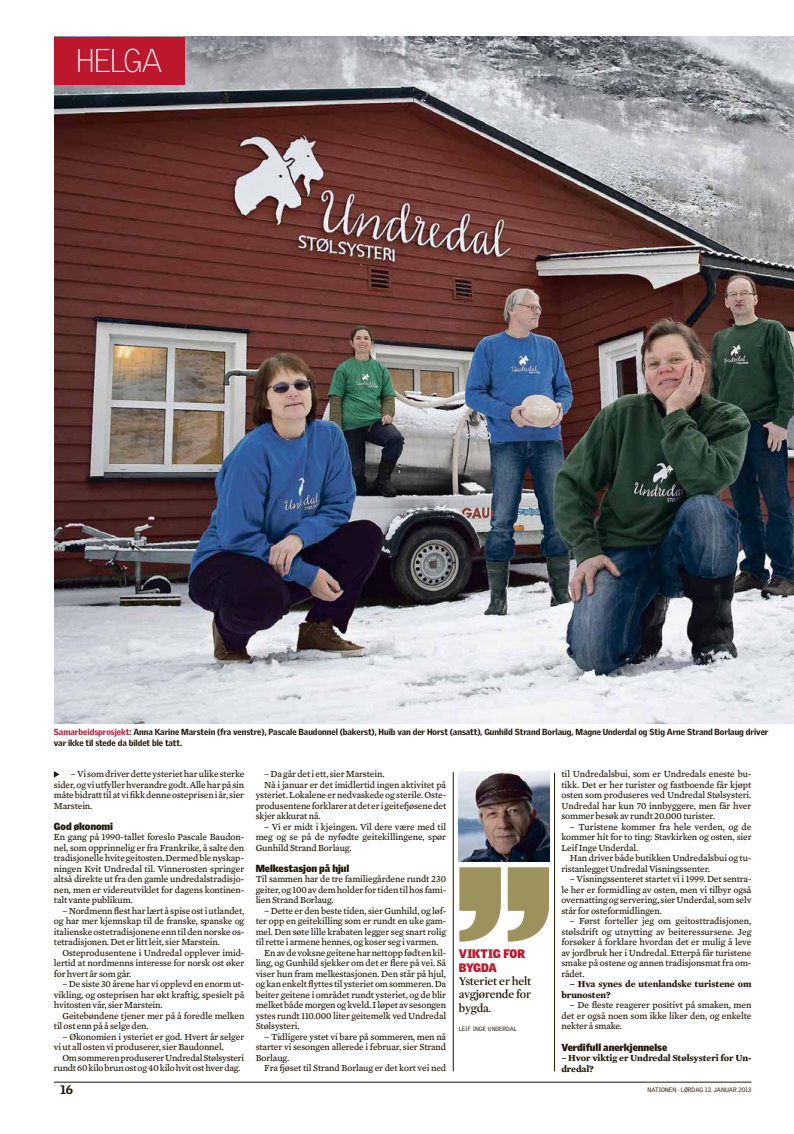
<style>
.page{position:relative;width:794px;height:1134px;background:#fff}
.page>*{position:absolute;margin:0;border:0;box-sizing:border-box;transform-origin:0 0}
.t1{font:100 32px "Griffith Gothic";letter-spacing:-.06em;color:#fff}
.t2{font:600 12px/13.2px "Mercury Display";letter-spacing:-.015em;color:#211709;text-align:justify}
.t3{font:900 12px/14.4px "Griffith Gothic";letter-spacing:-.025em;color:#bc172c}
.t4{font:900 12px "Griffith Gothic";color:#211709}
.t5{font:900 10px "Griffith Gothic";letter-spacing:-.005em;color:#211709}
.t6{font:9.5px/10.5px "Mercury Text G4";letter-spacing:-.01em;color:#211709;text-align:justify}
.t7{font:700 9.5px/10.5px "Mercury Text G4";letter-spacing:-.01em;color:#211709}
.t8{font:900 8.6px/10.5px "Griffith Gothic";letter-spacing:-.005em;color:#211709}
.t9{font:6.2px "Griffith Gothic";color:#211709}
.t10{font:6px "Griffith Gothic";color:#211709}
.s1{color:#bc172c}
</style>
<div class="page">
<hr style="left:54px;top:1082px;width:697px;height:1px;background:#211709">
<hr style="left:453px;top:772px;width:1px;height:299px;background:#211709">
<hr style="left:554px;top:773px;width:1px;height:298px;background:#211709">
<img style="left:54px;top:37px;width:740px;height:687px">
<svg style="left:54px;top:771px;width:6px;height:7px"></svg>
<svg style="left:459px;top:867px;width:89px;height:75px"></svg>
<img style="left:459px;top:771px;width:90px;height:91px">
<div style="left:54px;top:37px;width:130px;height:47px;background:#bc172c"></div>
<h1 class="t1" style="left:76px;top:49px;width:88px">HELGA</h1>
<p class="t8" style="left:54px;top:728px;width:716px"><span class="s1">Samarbeidsprosjekt:</span> Anna Karine Marstein (fra venstre), Pascale Baudonnel (bakerst), Huib van der Horst (ansatt), Gunhild Strand Borlaug, Magne Underdal og Stig Arne Strand Borlaug driver var ikke til stede da bildet ble tatt.</p>
<p class="t6" style="left:54px;top:770px;width:192px;text-indent:17px">– Vi som driver dette ysteriet har ulike sterke sider, og vi utfyller hverandre godt. Alle har på sin måte bidratt til at vi fikk denne osteprisen i år, sier Marstein.</p>
<p class="t5" style="left:54px;top:822px;width:61px">God økonomi</p>
<p class="t6" style="left:54px;top:833px;width:192px">En gang på 1990-tallet foreslo Pascale Baudon&shy;nel, som opprinnelig er fra Frankrike, å salte den tradisjonelle hvite geitosten. Dermed ble nyskap&shy;ningen Kvit Undredal til. Vinnerosten springer altså direkte ut fra den gamle undredalstradisjo&shy;nen, men er videreutviklet for dagens kontinen&shy;talt vante publikum.</p>
<p class="t6" style="left:54px;top:906px;width:192px;text-indent:9px">– Nordmenn flest har lært å spise ost i utlandet, og har mer kjennskap til de franske, spanske og italienske ostetradisjonene enn til den norske os&shy;tetradisjonen. Det er litt leit, sier Marstein.</p>
<p class="t6" style="left:54px;top:948px;width:192px;text-indent:9px">Osteprodusentene i Undredal opplever imid&shy;lertid at nordmenns interesse for norsk ost øker for hvert år som går.</p>
<p class="t6" style="left:54px;top:980px;width:192px;text-indent:9px">– De siste 30 årene har vi opplevd en enorm ut&shy;vikling, og osteprisen har økt kraftig, spesielt på hvitosten vår, sier Marstein.</p>
<p class="t6" style="left:54px;top:1011px;width:192px;text-indent:9px">Geitebøndene tjener mer på å foredle melken til ost enn på å selge den.</p>
<p class="t6" style="left:54px;top:1032px;width:192px;text-indent:9px">– Økonomien i ysteriet er god. Hvert år selger vi ut all osten vi produserer, sier Baudonnel.</p>
<p class="t6" style="left:54px;top:1053px;width:192px;text-indent:9px">Om sommeren produserer Undredal Stølsysteri rundt 60 kilo brun ost og 40 kilo hvit ost hver dag.</p>
<p class="t6" style="left:264px;top:769px;width:122px">– Da går det i ett, sier Marstein.</p>
<p class="t6" style="left:264px;top:780px;width:183px">Nå i januar er det imidlertid ingen aktivitet på</p>
<p class="t6" style="left:256px;top:790px;width:192px">ysteriet. Lokalene er nedvaskede og sterile. Oste-</p>
<p class="t6" style="left:256px;top:801px;width:192px">produsentene forklarer at det er i geitefjøsene det</p>
<p class="t6" style="left:256px;top:811px;width:66px">skjer akkurat nå.</p>
<p class="t6" style="left:256px;top:822px;width:192px;text-indent:9px">– Vi er midt i kjeingen. Vil dere være med til meg og se på de nyfødte geitekillingene, spør Gunhild Strand Borlaug.</p>
<p class="t5" style="left:256px;top:864px;width:95px">Melkestasjon på hjul</p>
<p class="t6" style="left:256px;top:875px;width:192px">Til sammen har de tre familiegårdene rundt 230 geiter, og 100 av dem holder for tiden til hos fami&shy;lien Strand Borlaug.</p>
<p class="t6" style="left:264px;top:906px;width:183px">– Dette er den beste tiden, sier Gunhild, og løf-</p>
<p class="t6" style="left:256px;top:917px;width:192px">ter opp en geitekilling som er rundt en uke gam-</p>
<p class="t6" style="left:256px;top:927px;width:192px">mel. Den søte lille krabaten legger seg snart rolig</p>
<p class="t6" style="left:256px;top:938px;width:184px">til rette i armene hennes, og koser seg i varmen.</p>
<p class="t6" style="left:264px;top:948px;width:183px">En av de voksne geitene har nettopp født en kil-</p>
<p class="t6" style="left:256px;top:959px;width:192px">ling, og Gunhild sjekker om det er flere på vei. Så</p>
<p class="t6" style="left:256px;top:969px;width:192px">viser hun fram melkestasjonen. Den står på hjul,</p>
<p class="t6" style="left:256px;top:980px;width:192px">og kan enkelt flyttes til ysteriet om sommeren. Da</p>
<p class="t6" style="left:256px;top:990px;width:192px">beiter geitene i området rundt ysteriet, og de blir</p>
<p class="t6" style="left:256px;top:1001px;width:192px">melket både morgen og kveld. I løpet av sesongen</p>
<p class="t6" style="left:256px;top:1011px;width:192px">ystes rundt 110.000 liter geitemelk ved Undredal</p>
<p class="t6" style="left:256px;top:1022px;width:45px">Stølsysteri.</p>
<p class="t6" style="left:256px;top:1032px;width:192px;text-indent:9px">– Tidligere ystet vi bare på sommeren, men nå starter vi sesongen allerede i februar, sier Strand Borlaug.</p>
<p class="t6" style="left:264px;top:1064px;width:183px">Fra fjøset til Strand Borlaug er det kort vei ned</p>
<p class="t3" style="left:459px;top:947px;width:68px">VIKTIG FOR<br>BYGDA</p>
<p class="t2" style="left:459px;top:975px;width:74px">Ysteriet er helt avgjørende for bygda.</p>
<p class="t10" style="left:459px;top:1027px;width:60px">LEIF INGE UNDERDAL</p>
<p class="t6" style="left:561px;top:770px;width:191px">til Undredalsbui, som er Undredals eneste bu&shy;tikk. Det er her turister og fastboende får kjøpt osten som produseres ved Undredal Stølsysteri.<br>Undredal har kun 70 innbyggere, men får hver sommer besøk av rundt 20.000 turister.</p>
<p class="t6" style="left:561px;top:822px;width:192px;text-indent:9px">– Turistene kommer fra hele verden, og de kommer hit for to ting: Stavkirken og osten, sier Leif Inge Underdal.</p>
<p class="t6" style="left:561px;top:854px;width:191px;text-indent:9px">Han driver både butikken Undredalsbui og tu&shy;ristanlegget Undredal Visningssenter.</p>
<p class="t6" style="left:561px;top:875px;width:191px;text-indent:9px">– Visningssenteret startet vi i 1999. Det sentra&shy;le her er formidling av osten, men vi tilbyr også overnatting og servering, sier Underdal, som selv står for osteformidlingen.</p>
<p class="t6" style="left:561px;top:917px;width:191px;text-indent:9px">– Først forteller jeg om geitosttradisjonen, stølsdrift og utnytting av beiteressursene. Jeg forsøker å forklare hvordan det er mulig å leve av jordbruk her i Undredal. Etterpå får turistene smake på ostene og annen tradisjonsmat fra om&shy;rådet.</p>
<p class="t7" style="left:561px;top:980px;width:191px;text-indent:9px">– Hva synes de utenlandske turistene om brunosten?</p>
<p class="t6" style="left:561px;top:1001px;width:192px;text-indent:9px">– De fleste reagerer positivt på smaken, men det er også noen som ikke liker den, og enkelte nekter å smake.</p>
<p class="t5" style="left:561px;top:1043px;width:107px">Verdifull anerkjennelse</p>
<p class="t7" style="left:561px;top:1053px;width:191px">– Hvor viktig er Undredal Stølsysteri for Un&shy;dredal?</p>
<p class="t4" style="left:60px;top:1086px;width:14px">16</p>
<p class="t9" style="left:647px;top:1087px;width:105px">NATIONEN · LØRDAG 12. JANUAR 2013</p>
</div>
